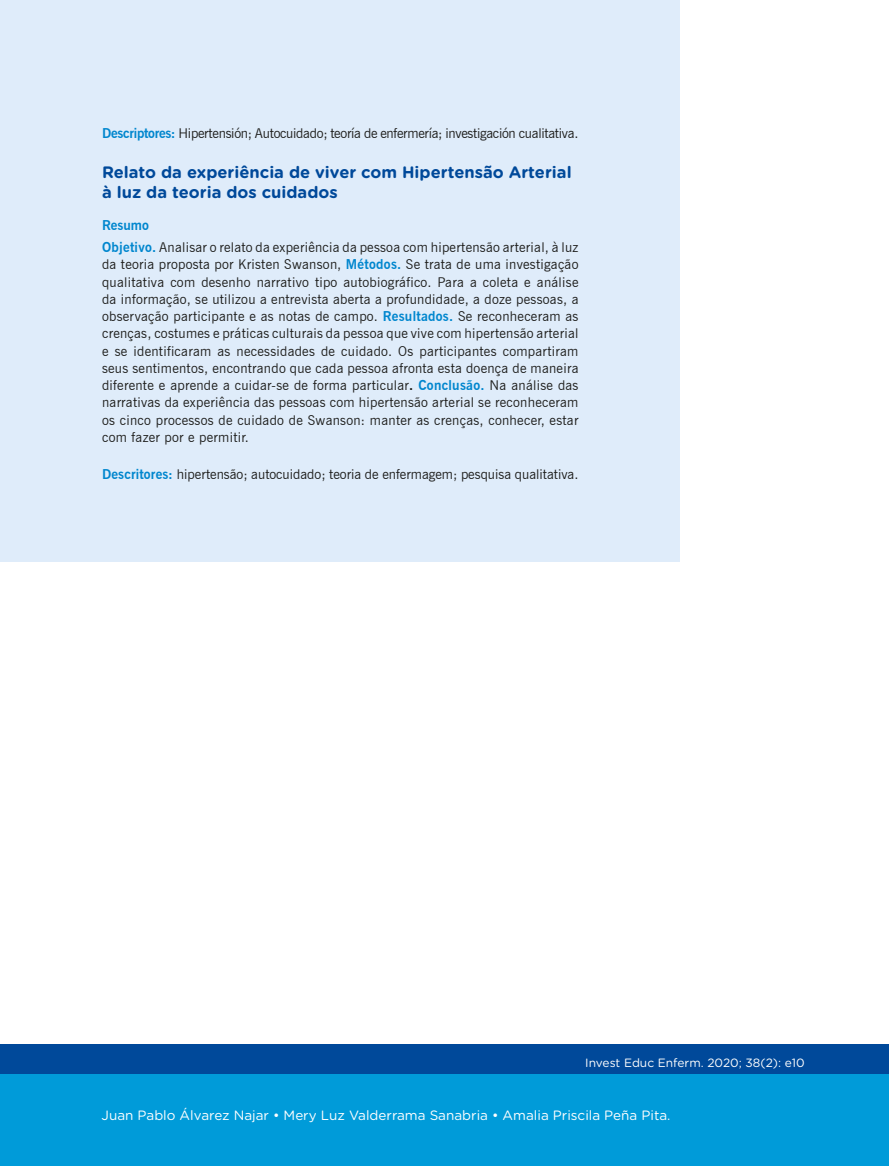
<style>
.page{position:relative;width:889px;height:1166px;background:#fff}
.page>*{position:absolute;margin:0;border:0;box-sizing:border-box;transform-origin:0 0}
.t1{font:700 16.5px/19.8px "Gotham Rounded";color:#00499a}
.t2{font:13.5px/17.2px "News Gothic BT";color:#1d1d1b;text-align:justify}
.t3{font:13.5px "News Gothic BT";letter-spacing:-.02em;color:#1d1d1b}
.t4{font:13.5px/21.5px "News Gothic BT";letter-spacing:.02em;color:#1d1d1b}
.t5{font:13.5px "Gotham Rounded";color:#fff}
.t6{font:12px "Gotham Rounded";color:#fff}
.s1{font-weight:700;color:#0086ce}
.s2{font-weight:700}
</style>
<div class="page">
<div style="left:0;top:1044px;width:8px;height:121px;background:#00499a"></div>
<div style="left:9px;top:1044px;width:880px;height:121px;background:#00499a"></div>
<div style="left:0;top:1074px;width:8px;height:91px;background:#009bd9"></div>
<div style="left:9px;top:1074px;width:880px;height:91px;background:#009bd9"></div>
<div style="left:0;top:0;width:679px;height:561px;background:#dfecfa"></div>
<p class="t3" style="left:102px;top:125px;width:478px"><span class="s1">Descriptores:</span> Hipertensión; Autocuidado; teoría de enfermería; investigación cualitativa.</p>
<p class="t1" style="left:102px;top:162px;width:471px">Relato da experiência de viver com Hipertensão Arterial à luz da teoria dos cuidados</p>
<p class="t4" style="left:102px;top:215px;width:478px"><span class="s1">Resumo<br>Objetivo.</span> Analisar o relato da experiência da pessoa com hipertensão arterial, à luz</p>
<p class="t2" style="left:102px;top:256px;width:478px">da teoria proposta por Kristen Swanson, <span class="s1">Métodos.</span> Se trata de uma investigação qualitativa com desenho narrativo tipo autobiográfico. Para a coleta e análise da informação, se utilizou a entrevista aberta a profundidade, a doze pessoas, a observação participante e as notas de campo. <span class="s1">Resultados.</span> Se reconheceram as crenças, costumes e práticas culturais da pessoa que vive com hipertensão arterial e se identificaram as necessidades de cuidado. Os participantes compartiram seus sentimentos, encontrando que cada pessoa afronta esta doença de maneira diferente e aprende a cuidar-se de forma particular<span class="s2">.</span> <span class="s1">Conclusão.</span> Na análise das narrativas da experiência das pessoas com hipertensão arterial se reconheceram os cinco processos de cuidado de Swanson: manter as crenças, conhecer, estar com fazer por e permitir.</p>
<p class="t2" style="left:102px;top:465px;width:478px"><span class="s1">Descritores:</span> hipertensão; autocuidado; teoria de enfermagem; pesquisa qualitativa.</p>
<p class="t6" style="left:585px;top:1054px;width:221px">Invest Educ Enferm. 2020; 38(2): e10</p>
<p class="t5" style="left:102px;top:1105px;width:570px">Juan Pablo Álvarez Najar • Mery Luz Valderrama Sanabria • Amalia Priscila Peña Pita.</p>
</div>
